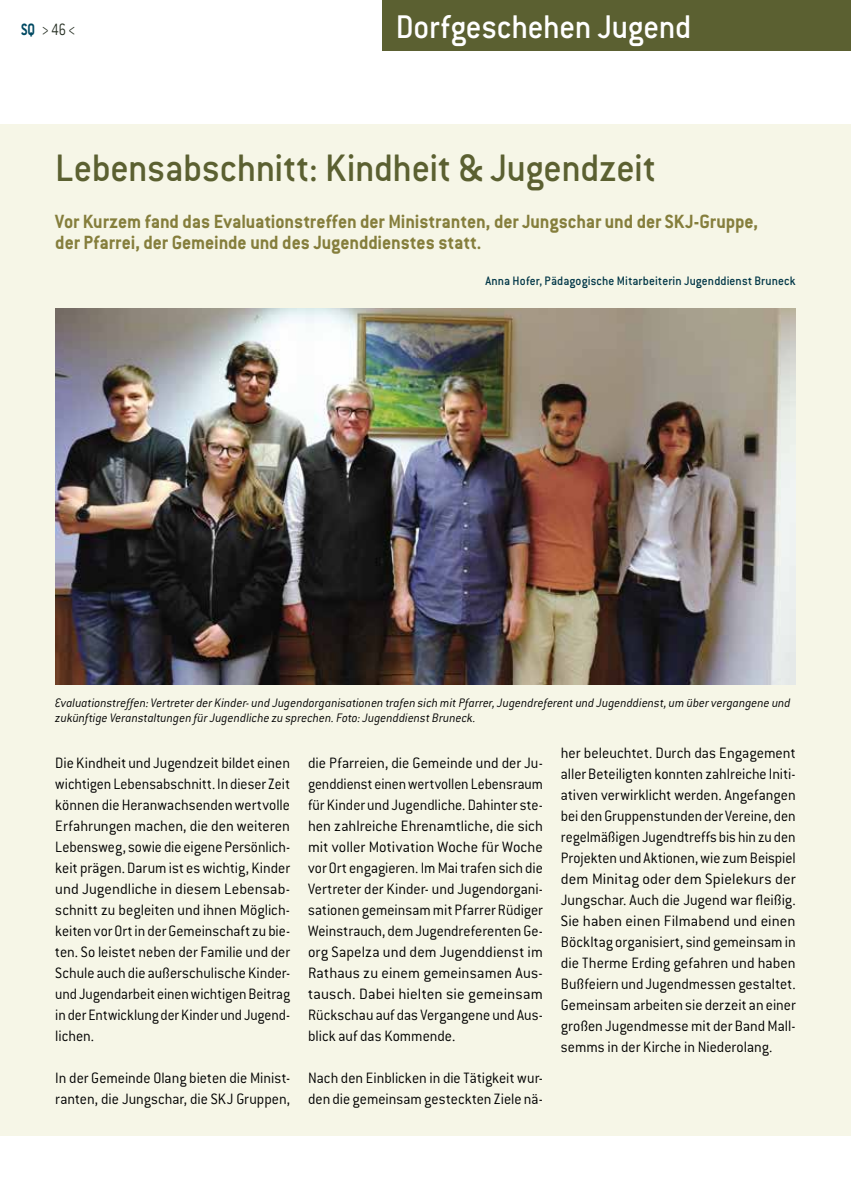
<style>
.page{position:relative;width:851px;height:1191px;background:#fff}
.page>*{position:absolute;margin:0;border:0;box-sizing:border-box;transform-origin:0 0}
.t1{font:500 42px "Conduit ITC";letter-spacing:-.005em;color:#5b6031;scale:.95 1}
.t2{font:500 36px "Conduit ITC";letter-spacing:-.005em;color:#fff;scale:.95 1}
.t3{font:700 21px/21px "Conduit ITC";letter-spacing:-.005em;color:#857e3c;scale:.95 1}
.t4{font:300 18px "Conduit ITC";color:#262f23;scale:.8 1}
.t5{font:300 16.5px/21px "Conduit ITC";color:#000;text-align:justify;scale:.96 1}
.t6{font:300 16.5px/21px "Conduit ITC";color:#000;scale:.95 1}
.t7{font:italic 300 13.5px/15px "Conduit ITC";letter-spacing:.005em;color:#000;scale:.95 1}
.t8{font:500 13.5px "Conduit ITC";letter-spacing:.01em;color:#003647;scale:.95 1}
.s1{font-weight:700;color:#004962}
</style>
<div class="page">
<div style="left:383px;top:0;width:467px;height:51px;background:#5b6031"></div>
<div style="left:0;top:124px;width:850px;height:1012px;background:#f6f6e7"></div>
<img style="left:55px;top:308px;width:740px;height:376px">
<p class="t4" style="left:21px;top:20px;width:70px"><span class="s1">SQ</span> &gt; 46 &lt;</p>
<h2 class="t2" style="left:395px;top:7px;width:313px">Dorfgeschehen Jugend</h2>
<h1 class="t1" style="left:55px;top:144px;width:633px">Lebensabschnitt: Kindheit &amp; Jugendzeit</h1>
<p class="t3" style="left:55px;top:210px;width:741px">Vor Kurzem fand das Evaluationstreffen der Ministranten, der Jungschar und der SKJ-Gruppe, der Pfarrei, der Gemeinde und des Jugenddienstes statt.</p>
<p class="t8" style="left:485px;top:273px;width:328px">Anna Hofer, Pädagogische Mitarbeiterin Jugenddienst Bruneck</p>
<p class="t7" style="left:55px;top:695px;width:775px">Evaluationstreffen: Vertreter der Kinder- und Jugendorganisationen trafen sich mit Pfarrer, Jugendreferent und Jugenddienst, um über vergangene und zukünftige Veranstaltungen für Jugendliche zu sprechen. Foto: Jugenddienst Bruneck.</p>
<p class="t5" style="left:308px;top:752px;width:246px">die Pfarreien, die Gemeinde und der Ju&shy;genddienst einen wertvollen Lebensraum für Kinder und Jugendliche. Dahinter ste&shy;hen zahlreiche Ehrenamtliche, die sich mit voller Motivation Woche für Woche vor Ort engagieren. Im Mai trafen sich die Vertreter der Kinder- und Jugendorgani&shy;sationen gemeinsam mit Pfarrer Rüdiger Weinstrauch, dem Jugendreferenten Ge&shy;org Sapelza und dem Jugenddienst im Rathaus zu einem gemeinsamen Aus&shy;tausch. Dabei hielten sie gemeinsam Rückschau auf das Vergangene und Aus&shy;blick auf das Kommende.</p>
<p class="t6" style="left:308px;top:1067px;width:248px">Nach den Einblicken in die Tätigkeit wur&shy;den die gemeinsam gesteckten Ziele nä-</p>
<p class="t5" style="left:561px;top:742px;width:246px">her beleuchtet. Durch das Engagement aller Beteiligten konnten zahlreiche Initi&shy;ativen verwirklicht werden. Angefangen bei den Gruppenstunden der Vereine, den regelmäßigen Jugendtreffs bis hin zu den Projekten und Aktionen, wie zum Beispiel dem Minitag oder dem Spielekurs der Jungschar. Auch die Jugend war fleißig.<br>Sie haben einen Filmabend und einen Böckltag organisiert, sind gemeinsam in die Therme Erding gefahren und haben Bußfeiern und Jugendmessen gestaltet.<br>Gemeinsam arbeiten sie derzeit an einer großen Jugendmesse mit der Band Mall&shy;semms in der Kirche in Niederolang.</p>
<p class="t6" style="left:55px;top:752px;width:248px;text-align:justify">Die Kindheit und Jugendzeit bildet einen wichtigen Lebensabschnitt. In dieser Zeit können die Heranwachsenden wertvolle Erfahrungen machen, die den weiteren Lebensweg, sowie die eigene Persönlich&shy;keit prägen. Darum ist es wichtig, Kinder und Jugendliche in diesem Lebensab&shy;schnitt zu begleiten und ihnen Möglich&shy;keiten vor Ort in der Gemeinschaft zu bie&shy;ten. So leistet neben der Familie und der Schule auch die außerschulische Kinder&shy;und Jugendarbeit einen wichtigen Beitrag in der Entwicklung der Kinder und Jugend&shy;lichen.</p>
<p class="t6" style="left:55px;top:1067px;width:248px">In der Gemeinde Olang bieten die Minist&shy;ranten, die Jungschar, die SKJ Gruppen,</p>
</div>
